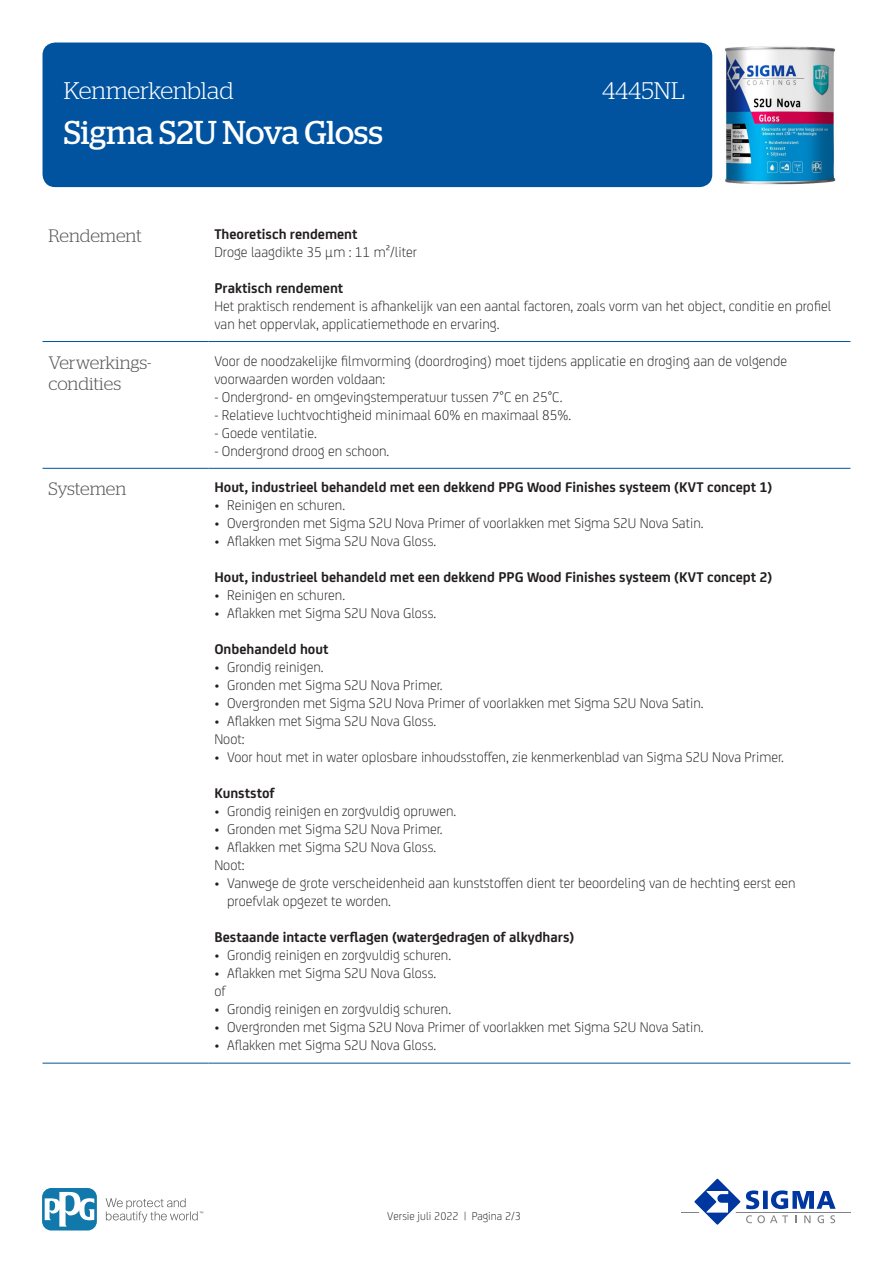
<style>
.page{position:relative;width:893px;height:1263px;background:#fff}
.page>*{position:absolute;margin:0;border:0;box-sizing:border-box;transform-origin:0 0}
.t1{font:33px "Stag";letter-spacing:-.005em;color:#fff}
.t2{font:300 24px "Stag";color:#fff}
.KOP{font:300 18px/21.6px "Stag";letter-spacing:-.005em;color:#57585a}
.BODY{font:300 15px/18px "FS Joey";color:#231f20}
.BODY-2{font:700 15px "FS Joey";color:#231f20}
.t3{font:300 12px "FS Joey";color:#231f20}
.s1{font-weight:700}
</style>
<div class="page">
<div style="left:43px;top:43px;width:669px;height:144px;background:#0153a0;border-radius:13px"></div>
<hr style="left:681px;top:1211px;width:169px;height:1px;background:#808285">
<svg style="left:689px;top:1178px;width:147px;height:47px"></svg>
<svg style="left:106px;top:1198px;width:97px;height:24px"></svg>
<svg style="left:43px;top:1188px;width:54px;height:42px"></svg>
<svg style="left:45px;top:1191px;width:49px;height:35px"></svg>
<hr style="left:43px;top:341px;width:165px;height:1px;background:#0153a0">
<hr style="left:208px;top:341px;width:642px;height:1px;background:#0153a0">
<hr style="left:43px;top:468px;width:165px;height:1px;background:#0153a0">
<hr style="left:208px;top:468px;width:642px;height:1px;background:#0153a0">
<hr style="left:43px;top:1063px;width:165px;height:1px;background:#0153a0">
<hr style="left:208px;top:1063px;width:642px;height:1px;background:#0153a0">
<img style="left:725px;top:46px;width:111px;height:139px">
<h2 class="t2" style="left:64px;top:77px;width:171px">Kenmerkenblad</h2>
<h2 class="t2" style="left:602px;top:77px;width:84px">4445NL</h2>
<h1 class="t1" style="left:64px;top:114px;width:321px">Sigma S2U Nova Gloss</h1>
<p class="KOP" style="left:49px;top:225px;width:95px">Rendement</p>
<p class="BODY" style="left:214px;top:224px;width:204px"><span class="s1">Theoretisch rendement<br></span>Droge laagdikte 35 μm : 11 m²/liter</p>
<p class="BODY" style="left:214px;top:278px;width:619px"><span class="s1">Praktisch rendement<br></span>Het praktisch rendement is afhankelijk van een aantal factoren, zoals vorm van het object, conditie en profiel van het oppervlak, applicatiemethode en ervaring.</p>
<p class="KOP" style="left:49px;top:351px;width:104px">Verwerkings&shy;condities</p>
<p class="BODY" style="left:214px;top:351px;width:574px">Voor de noodzakelijke filmvorming (doordroging) moet tijdens applicatie en droging aan de volgende voorwaarden worden voldaan:</p>
<p class="BODY" style="left:214px;top:387px;width:350px">- Ondergrond- en omgevingstemperatuur tussen 7°C en 25°C.</p>
<p class="BODY" style="left:214px;top:405px;width:358px">- Relatieve luchtvochtigheid minimaal 60% en maximaal 85%.</p>
<p class="BODY" style="left:214px;top:423px;width:104px">- Goede ventilatie.</p>
<p class="BODY" style="left:214px;top:441px;width:176px">- Ondergrond droog en schoon.</p>
<p class="KOP" style="left:49px;top:478px;width:79px">Systemen</p>
<p class="BODY-2" style="left:214px;top:476px;width:560px">Hout, industrieel behandeld met een dekkend PPG Wood Finishes systeem (KVT concept 1)</p>
<p class="BODY" style="left:214px;top:495px;width:132px">• Reinigen en schuren.</p>
<p class="BODY" style="left:214px;top:513px;width:491px">• Overgronden met Sigma S2U Nova Primer of voorlakken met Sigma S2U Nova Satin.</p>
<p class="BODY" style="left:214px;top:531px;width:223px">• Aflakken met Sigma S2U Nova Gloss.</p>
<p class="BODY-2" style="left:214px;top:566px;width:560px">Hout, industrieel behandeld met een dekkend PPG Wood Finishes systeem (KVT concept 2)</p>
<p class="BODY" style="left:214px;top:585px;width:132px">• Reinigen en schuren.</p>
<p class="BODY" style="left:214px;top:603px;width:223px">• Aflakken met Sigma S2U Nova Gloss.</p>
<p class="BODY-2" style="left:214px;top:638px;width:116px">Onbehandeld hout</p>
<p class="BODY" style="left:214px;top:657px;width:111px">• Grondig reinigen.</p>
<p class="BODY" style="left:214px;top:675px;width:230px">• Gronden met Sigma S2U Nova Primer.</p>
<p class="BODY" style="left:214px;top:693px;width:491px">• Overgronden met Sigma S2U Nova Primer of voorlakken met Sigma S2U Nova Satin.</p>
<p class="BODY" style="left:214px;top:711px;width:223px">• Aflakken met Sigma S2U Nova Gloss.</p>
<p class="BODY" style="left:214px;top:729px;width:32px">Noot:</p>
<p class="BODY" style="left:214px;top:747px;width:571px">• Voor hout met in water oplosbare inhoudsstoffen, zie kenmerkenblad van Sigma S2U Nova Primer.</p>
<p class="BODY-2" style="left:214px;top:782px;width:62px">Kunststof</p>
<p class="BODY" style="left:214px;top:801px;width:243px">• Grondig reinigen en zorgvuldig opruwen.</p>
<p class="BODY" style="left:214px;top:819px;width:230px">• Gronden met Sigma S2U Nova Primer.</p>
<p class="BODY" style="left:214px;top:837px;width:223px">• Aflakken met Sigma S2U Nova Gloss.</p>
<p class="BODY" style="left:214px;top:855px;width:32px">Noot:</p>
<p class="BODY" style="left:227px;top:873px;width:570px;text-indent:-13px">• Vanwege de grote verscheidenheid aan kunststoffen dient ter beoordeling van de hechting eerst een proefvlak opgezet te worden.</p>
<p class="BODY-2" style="left:214px;top:926px;width:361px">Bestaande intacte verflagen (watergedragen of alkydhars)</p>
<p class="BODY" style="left:214px;top:945px;width:238px">• Grondig reinigen en zorgvuldig schuren.</p>
<p class="BODY" style="left:214px;top:963px;width:223px">• Aflakken met Sigma S2U Nova Gloss.</p>
<p class="BODY" style="left:214px;top:981px;width:13px">of</p>
<p class="BODY" style="left:214px;top:999px;width:238px">• Grondig reinigen en zorgvuldig schuren.</p>
<p class="BODY" style="left:214px;top:1017px;width:491px">• Overgronden met Sigma S2U Nova Primer of voorlakken met Sigma S2U Nova Satin.</p>
<p class="BODY" style="left:214px;top:1035px;width:223px">• Aflakken met Sigma S2U Nova Gloss.</p>
<p class="t3" style="left:387px;top:1208px;width:135px">Versie juli 2022 | Pagina 2/3</p>
</div>
